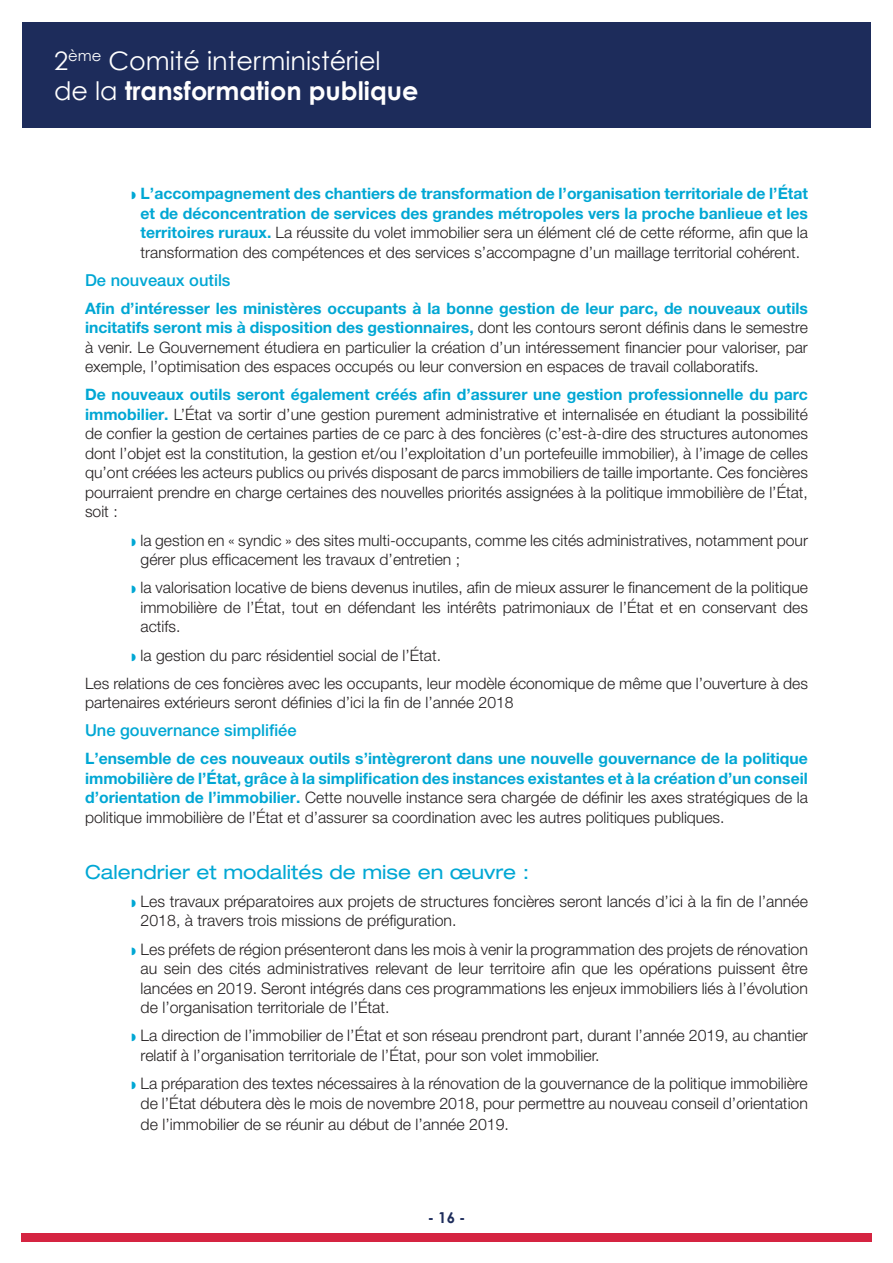
<style>
.page{position:relative;width:893px;height:1263px;background:#fff}
.page>*{position:absolute;margin:0;border:0;box-sizing:border-box;transform-origin:0 0}
.t1{font:25.5px/30px "Century Gothic";color:#fff}
.t2{font:expanded 19.5px "Helvetica Neue LT Pro";color:#00a7d4}
.t3{font:500 16.5px "Helvetica Neue LT Pro";color:#00a7d4}
.t4{font:300 15.9px/19.5px "Helvetica Neue LT Pro";color:#231f20}
.t5{font:300 15.75px/19.5px "Helvetica Neue LT Pro";color:#231f20;text-align:justify}
.t6{font:700 15.75px/19.5px "Helvetica Neue LT Pro";color:#00a7d4;text-align:justify}
.t7{font:700 15px "Century Gothic";color:#1d2c5b}
.s1{font-weight:700}
.s2{font-weight:300;color:#231f20}
.s3{font-weight:700;color:#00a7d4}
</style>
<div class="page">
<div style="left:22px;top:22px;width:849px;height:106px;background:#1d2c5b"></div>
<div style="left:21px;top:1233px;width:851px;height:9px;background:#d52441"></div>
<h1 class="t1" style="left:54px;top:45px;width:366px">2<sup>ème</sup> Comité interministériel de la <span class="s1">transformation publique</span></h1>
<p class="t6" style="left:141px;top:184px;width:669px">L’accompagnement des chantiers de transformation de l’organisation territoriale de l’État et de déconcentration de services des grandes métropoles vers la proche banlieue et les territoires ruraux. <span class="s2">La réussite du volet immobilier sera un élément clé de cette réforme, afin que la transformation des compétences et des services s’accompagne d’un maillage territorial cohérent.</span></p>
<p class="t3" style="left:85px;top:270px;width:147px">De nouveaux outils</p>
<p class="t5" style="left:85px;top:298px;width:724px"><span class="s3">Afin d’intéresser les ministères occupants à la bonne gestion de leur parc, de nouveaux outils incitatifs seront mis à disposition des gestionnaires,</span> dont les contours seront définis dans le semestre à venir. Le Gouvernement étudiera en particulier la création d’un intéressement financier pour valoriser, par exemple, l’optimisation des espaces occupés ou leur conversion en espaces de travail collaboratifs.</p>
<p class="t5" style="left:85px;top:385px;width:724px"><span class="s3">De nouveaux outils seront également créés afin d’assurer une gestion professionnelle du parc immobilier.</span> L’État va sortir d’une gestion purement administrative et internalisée en étudiant la possibilité de confier la gestion de certaines parties de ce parc à des foncières (c’est-à-dire des structures autonomes dont l’objet est la constitution, la gestion et/ou l’exploitation d’un portefeuille immobilier), à l’image de celles qu’ont créées les acteurs publics ou privés disposant de parcs immobiliers de taille importante. Ces foncières pourraient prendre en charge certaines des nouvelles priorités assignées à la politique immobilière de l’État, soit :</p>
<p class="t5" style="left:141px;top:530px;width:669px">la gestion en « syndic » des sites multi-occupants, comme les cités administratives, notamment pour gérer plus efficacement les travaux d’entretien ;</p>
<p class="t5" style="left:141px;top:578px;width:669px">la valorisation locative de biens devenus inutiles, afin de mieux assurer le financement de la politique immobilière de l’État, tout en défendant les intérêts patrimoniaux de l’État et en conservant des actifs.</p>
<p class="t5" style="left:85px;top:641px;width:724px;line-height:28px;text-indent:56px">la gestion du parc résidentiel social de l’État.<br>Les relations de ces foncières avec les occupants, leur modèle économique de même que l’ouverture à des</p>
<p class="t5" style="left:85px;top:692px;width:430px">partenaires extérieurs seront définies d’ici la fin de l’année 2018</p>
<p class="t3" style="left:85px;top:720px;width:213px">Une gouvernance simplifiée</p>
<p class="t6" style="left:85px;top:748px;width:724px">L’ensemble de ces nouveaux outils s’intègreront dans une nouvelle gouvernance de la politique immobilière de l’État, grâce à la simplification des instances existantes et à la création d’un conseil d’orientation de l’immobilier. <span class="s2">Cette nouvelle instance sera chargée de définir les axes stratégiques de la politique immobilière de l’État et d’assurer sa coordination avec les autres politiques publiques.</span></p>
<p class="t2" style="left:85px;top:860px;width:446px">Calendrier et modalités de mise en œuvre :</p>
<p class="t4" style="left:141px;top:891px;width:669px">Les travaux préparatoires aux projets de structures foncières seront lancés d’ici à la fin de l’année<br>2018, à travers trois missions de préfiguration.</p>
<p class="t4" style="left:141px;top:939px;width:669px;text-align:justify">Les préfets de région présenteront dans les mois à venir la programmation des projets de rénovation au sein des cités administratives relevant de leur territoire afin que les opérations puissent être lancées en 2019. Seront intégrés dans ces programmations les enjeux immobiliers liés à l’évolution de l’organisation territoriale de l’État.</p>
<p class="t4" style="left:141px;top:1025px;width:669px">La direction de l’immobilier de l’État et son réseau prendront part, durant l’année 2019, au chantier relatif à l’organisation territoriale de l’État, pour son volet immobilier.</p>
<p class="t4" style="left:141px;top:1073px;width:669px">La préparation des textes nécessaires à la rénovation de la gouvernance de la politique immobilière de l’État débutera dès le mois de novembre 2018, pour permettre au nouveau conseil d’orientation</p>
<p class="t4" style="left:141px;top:1114px;width:370px">de l’immobilier de se réunir au début de l’année 2019.</p>
<p class="t7" style="left:428px;top:1208px;width:39px">- 16 -</p>
</div>
